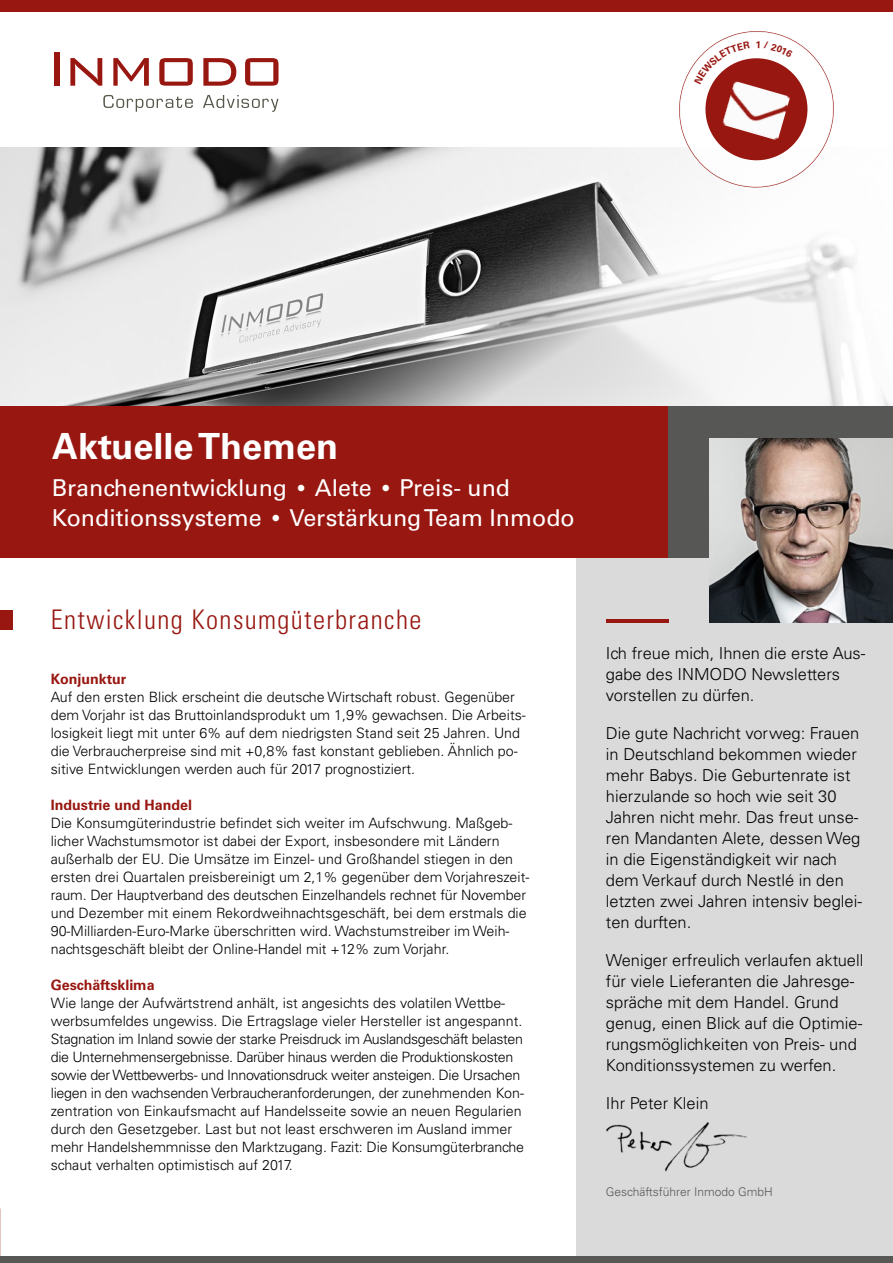
<style>
.page{position:relative;width:893px;height:1263px;background:#fff}
.page>*{position:absolute;margin:0;border:0;box-sizing:border-box;transform-origin:0 0}
.t1{font:700 36px "Univers LT Std";color:#fff}
.t2{font:300 condensed 27px "Univers LT Std";letter-spacing:.05em;color:#981711}
.t3{font:23.25px/30px "Univers LT Std";color:#fff}
.t4{font:300 16.5px/21px "Univers LT Std";color:#000}
.t5{font:300 14.25px/18px "Univers LT Std";color:#000}
.t6{font:700 14.25px "Univers LT Std";color:#981711}
.t7{font:300 12px "Univers LT Std";color:#575756}
.s1{font-family:"Praxis LT";font-weight:300}
</style>
<div class="page">
<div style="left:0;top:406px;width:893px;height:152px;background:#981711"></div>
<div style="left:54px;top:52px;width:6px;height:34px;background:#981711"></div>
<svg style="left:70px;top:58px;width:32px;height:28px"></svg>
<svg style="left:113px;top:58px;width:36px;height:28px"></svg>
<svg style="left:159px;top:58px;width:34px;height:28px"></svg>
<svg style="left:203px;top:58px;width:33px;height:28px"></svg>
<svg style="left:245px;top:58px;width:34px;height:28px"></svg>
<svg style="left:103px;top:95px;width:175px;height:17px"></svg>
<img style="left:0;top:147px;width:893px;height:259px">
<div style="left:576px;top:558px;width:317px;height:700px;background:#dadada"></div>
<div style="left:668px;top:406px;width:225px;height:152px;background:#575756"></div>
<img style="left:709px;top:439px;width:184px;height:184px">
<div style="left:0;top:0;width:893px;height:12px;background:#981711"></div>
<div style="left:0;top:610px;width:12px;height:19px;background:#981711"></div>
<hr style="left:606px;top:619px;width:62px;height:4px;background:#981711">
<div style="left:0;top:1256px;width:893px;height:7px;background:#575756"></div>
<img style="left:606px;top:1122px;width:141px;height:50px">
<svg style="left:670px;top:31px;width:173px;height:165px"></svg>
<h1 class="t1" style="left:52px;top:425px;width:288px">Aktuelle Themen</h1>
<h3 class="t3" style="left:52px;top:473px;width:524px">Branchenentwicklung <span class="s1">•</span> Alete <span class="s1">•</span> Preis- und<br>Konditionssysteme <span class="s1">•</span> Verstärkung Team Inmodo</h3>
<h2 class="t2" style="left:51px;top:604px;width:372px">Entwicklung Konsumgüterbranche</h2>
<p class="t6" style="left:51px;top:671px;width:77px">Konjunktur</p>
<p class="t5" style="left:51px;top:688px;width:477px">Auf den ersten Blick erscheint die deutsche Wirtschaft robust. Gegenüber dem Vorjahr ist das Bruttoinlandsprodukt um 1,9% gewachsen. Die Arbeits&shy;losigkeit liegt mit unter 6% auf dem niedrigsten Stand seit 25 Jahren. Und die Verbraucherpreise sind mit +0,8% fast konstant geblieben. Ähnlich po&shy;sitive Entwicklungen werden auch für 2017 prognostiziert.</p>
<p class="t6" style="left:51px;top:797px;width:143px">Industrie und Handel</p>
<p class="t5" style="left:51px;top:814px;width:480px">Die Konsumgüterindustrie befindet sich weiter im Aufschwung. Maßgeb&shy;licher Wachstumsmotor ist dabei der Export, insbesondere mit Ländern außerhalb der EU. Die Umsätze im Einzel- und Großhandel stiegen in den ersten drei Quartalen preisbereinigt um 2,1% gegenüber dem Vorjahreszeit&shy;raum. Der Hauptverband des deutschen Einzelhandels rechnet für November und Dezember mit einem Rekordweihnachtsgeschäft, bei dem erstmals die 90-Milliarden-Euro-Marke überschritten wird. Wachstumstreiber im Weih&shy;nachtsgeschäft bleibt der Online-Handel mit +12% zum Vorjahr.</p>
<p class="t6" style="left:51px;top:977px;width:105px">Geschäftsklima</p>
<p class="t5" style="left:51px;top:994px;width:475px">Wie lange der Aufwärtstrend anhält, ist angesichts des volatilen Wettbe&shy;werbsumfeldes ungewiss. Die Ertragslage vieler Hersteller ist angespannt.<br>Stagnation im Inland sowie der starke Preisdruck im Auslandsgeschäft belasten die Unternehmensergebnisse. Darüber hinaus werden die Produktionskosten sowie der Wettbewerbs- und Innovationsdruck weiter ansteigen. Die Ursachen liegen in den wachsenden Verbraucheranforderungen, der zunehmenden Kon&shy;zentration von Einkaufsmacht auf Handelsseite sowie an neuen Regularien durch den Gesetzgeber. Last but not least erschweren im Ausland immer mehr Handelshemmnisse den Marktzugang. Fazit: Die Konsumgüterbranche schaut verhalten optimistisch auf 2017.</p>
<p class="t4" style="left:606px;top:642px;width:261px">Ich freue mich, Ihnen die erste Aus&shy;gabe des INMODO Newsletters vorstellen zu dürfen.</p>
<p class="t4" style="left:606px;top:722px;width:258px">Die gute Nachricht vorweg: Frauen in Deutschland bekommen wieder mehr Babys. Die Geburtenrate ist hierzulande so hoch wie seit 30<br>Jahren nicht mehr. Das freut unse&shy;ren Mandanten Alete, dessen Weg in die Eigenständigkeit wir nach dem Verkauf durch Nestlé in den letzten zwei Jahren intensiv beglei&shy;ten durften.</p>
<p class="t4" style="left:606px;top:949px;width:259px">Weniger erfreulich verlaufen aktuell für viele Lieferanten die Jahresge&shy;spräche mit dem Handel. Grund genug, einen Blick auf die Optimie&shy;rungsmöglichkeiten von Preis- und Konditionssystemen zu werfen.</p>
<p class="t4" style="left:606px;top:1093px;width:104px">Ihr Peter Klein</p>
<p class="t7" style="left:606px;top:1184px;width:168px">Geschäftsführer Inmodo GmbH</p>
</div>
